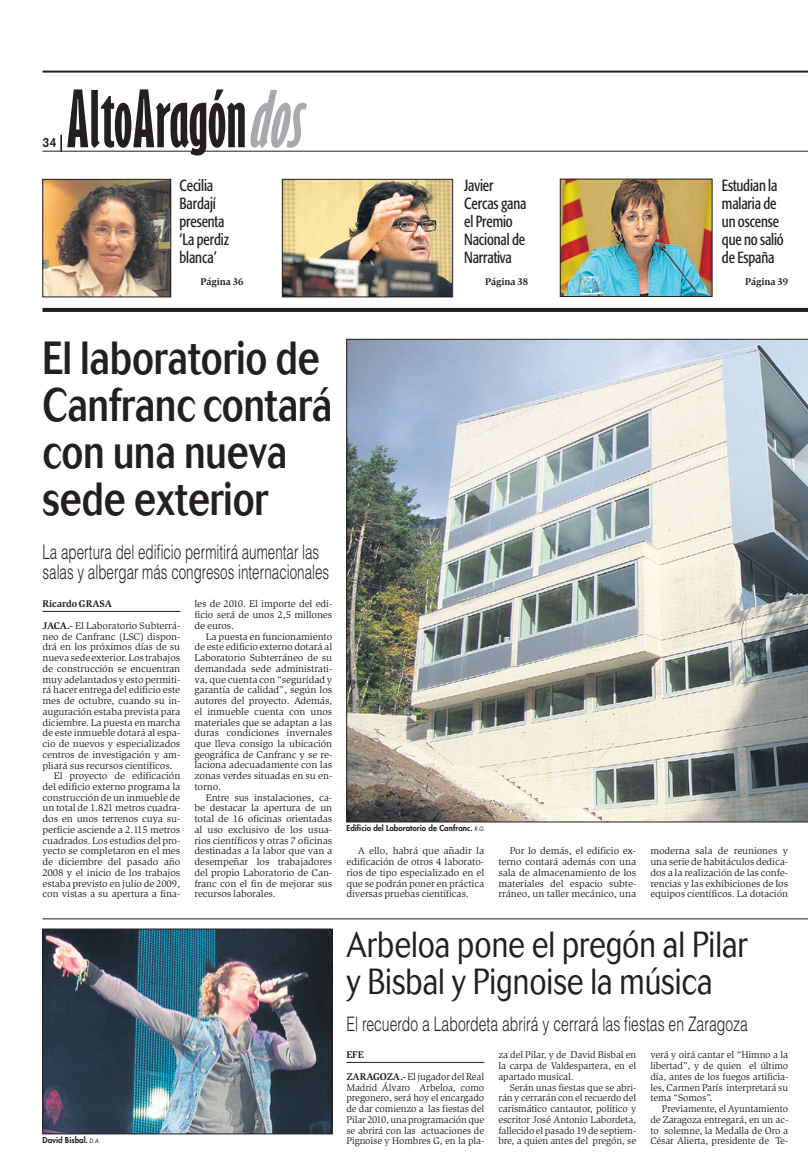
<style>
.page{position:relative;width:808px;height:1171px;background:#fff}
.page>*{position:absolute;margin:0;border:0;box-sizing:border-box;transform-origin:0 0}
.t1{font:700 extra-condensed 72px "Gill Sans";color:#231f20}
.T_4col{font:500 46px/47px "Cosmos";color:#231f20;scale:.79 1}
.T_3col{font:300 36px "Cosmos";color:#231f20;scale:.82 1}
.SUBTITULO{font:300 20px/20px "Helvetica";color:#231f20;scale:.67 1}
.SUBTITULO-2{font:300 20px "Helvetica";color:#231f20;scale:.7 1}
.LLAMADA{font:condensed 16px/18px "Formata";letter-spacing:-.01em;color:#231f20;scale:.9 1}
.t2{font:500 13.2px "Akzidenz Grotesk BE";color:#231f20;scale:.91 1}
.TEXTO{font:10px/10.7px "Slimbach";letter-spacing:-.01em;color:#231f20;text-align:justify;scale:1.04 1}
.TEXTO-2{font:10px/10.7px "Slimbach";letter-spacing:-.01em;color:#231f20;text-align:justify}
.TEXTO_1_PARRAFO{font:10px/10.7px "Slimbach";letter-spacing:-.01em;color:#231f20;text-align:justify;scale:1.04 1}
.TEXTO_1_PARRAFO-2{font:10px/10.7px "Slimbach";letter-spacing:-.01em;color:#231f20;text-align:justify}
.LLAMADA_PAG{font:700 10px "Slimbach";letter-spacing:-.01em;color:#231f20}
.FIRMA{font:700 10px "Slimbach";letter-spacing:-.01em;color:#231f20}
.PIE_DE_FOTO{font:800 8px "Futura";color:#231f20}
.s1{font-style:italic;color:#a8a9ad}
.s2{font-family:"Andreas";font-weight:400;font-size:16px}
.s3{font-weight:700}
.s4{font-weight:400;font-style:italic;font-size:6px}
</style>
<div class="page">
<svg style="left:61px;top:135px;width:1px;height:16px"></svg>
<hr style="left:43px;top:151px;width:765px;height:1px;background:#231f20">
<hr style="left:43px;top:71px;width:765px;height:2px;background:#231f20">
<svg style="left:43px;top:308px;width:765px;height:4px;background:#262223"></svg>
<hr style="left:43px;top:918px;width:765px;height:1px;background:#231f20">
<hr style="left:43px;top:611px;width:137px;height:1px;background:#231f20">
<img style="left:346px;top:339px;width:462px;height:483px">
<img style="left:45px;top:931px;width:285px;height:201px">
<div style="left:43px;top:929px;width:289px;height:205px;border:1px solid #231f20"></div>
<hr style="left:346px;top:1062px;width:138px;height:1px;background:#231f20">
<img style="left:45px;top:181px;width:124px;height:114px">
<div style="left:43px;top:179px;width:128px;height:118px;border:1px solid #231f20"></div>
<img style="left:284px;top:181px;width:167px;height:114px">
<div style="left:282px;top:179px;width:171px;height:118px;border:1px solid #231f20"></div>
<img style="left:562px;top:181px;width:148px;height:114px">
<div style="left:560px;top:179px;width:152px;height:118px;border:1px solid #231f20"></div>
<p class="t1" style="left:66px;top:75px;width:251px">AltoAragón<span class="s1">dos</span></p>
<p class="t2" style="left:43px;top:135px;width:23px">34 <span class="s2">|</span></p>
<p class="LLAMADA" style="left:180px;top:177px;width:57px">Cecilia<br>Bardají presenta ‘La perdiz blanca’</p>
<p class="LLAMADA_PAG" style="left:200px;top:276px;width:45px">Página 36</p>
<p class="LLAMADA" style="left:464px;top:177px;width:71px">Javier<br>Cercas gana el Premio<br>Nacional de<br>Narrativa</p>
<p class="LLAMADA_PAG" style="left:485px;top:276px;width:45px">Página 38</p>
<p class="LLAMADA" style="left:722px;top:176px;width:70px">Estudian la malaria de un oscense que no salió de España</p>
<p class="LLAMADA_PAG" style="left:745px;top:276px;width:45px">Página 39</p>
<p class="T_4col" style="left:43px;top:334px;width:368px">El laboratorio de<br>Canfranc contará con una nueva sede exterior</p>
<p class="SUBTITULO" style="left:43px;top:542px;width:429px">La apertura del edificio permitirá aumentar las salas y albergar más congresos internacionales</p>
<p class="FIRMA" style="left:43px;top:598px;width:71px">Ricardo GRASA</p>
<p class="TEXTO_1_PARRAFO" style="left:43px;top:620px;width:134px"><span class="s3">JACA.-</span> El Laboratorio Subterrá&shy;neo de Canfranc (LSC) dispon&shy;drá en los próximos días de su nueva sede exterior. Los trabajos de construcción se encuentran muy adelantados y esto permiti&shy;rá hacer entrega del edificio este mes de octubre, cuando su in&shy;auguración estaba prevista para diciembre. La puesta en marcha de este inmueble dotará al espa&shy;cio de nuevos y especializados centros de investigación y am&shy;pliará sus recursos científicos.</p>
<p class="TEXTO" style="left:43px;top:770px;width:134px;text-indent:11px">El proyecto de edificación del edificio externo programa la construcción de un inmueble de un total de 1.821 metros cuadra&shy;dos en unos terrenos cuya su&shy;perficie asciende a 2.115 metros cuadrados. Los estudios del pro&shy;yecto se completaron en el mes de diciembre del pasado año 2008 y el inicio de los trabajos estaba previsto en julio de 2009, con vistas a su apertura a fina-</p>
<p class="TEXTO" style="left:194px;top:599px;width:134px">les de 2010. El importe del edi&shy;ficio será de unos 2,5 millones de euros.</p>
<p class="TEXTO" style="left:194px;top:631px;width:134px;text-indent:11px">La puesta en funcionamiento de este edificio externo dotará al Laboratorio Subterráneo de su demandada sede administrati&shy;va, que cuenta con “seguridad y garantía de calidad”, según los autores del proyecto. Además, el inmueble cuenta con unos materiales que se adaptan a las duras condiciones invernales que lleva consigo la ubicación geográfica de Canfranc y se re&shy;laciona adecuadamente con las zonas verdes situadas en su en&shy;torno.</p>
<p class="TEXTO" style="left:194px;top:792px;width:134px;text-indent:11px">Entre sus instalaciones, ca&shy;be destacar la apertura de un total de 16 oficinas orientadas al uso exclusivo de los usua&shy;rios científicos y otras 7 oficinas destinadas a la labor que van a desempeñar los trabajadores del propio Laboratorio de Can&shy;franc con el fin de mejorar sus recursos laborales.</p>
<p class="PIE_DE_FOTO" style="left:43px;top:1135px;width:59px">David Bisbal. <span class="s4">d.a.</span></p>
<p class="PIE_DE_FOTO" style="left:346px;top:823px;width:140px">Edificio del Laboratorio de Canfranc. <span class="s4">r.g.</span></p>
<p class="TEXTO" style="left:346px;top:846px;width:134px;text-indent:11px">A ello, habrá que añadir la edificación de otros 4 laborato&shy;rios de tipo especializado en el que se podrán poner en práctica diversas pruebas científicas.</p>
<p class="TEXTO" style="left:498px;top:846px;width:134px;text-indent:11px">Por lo demás, el edificio ex&shy;terno contará además con una sala de almacenamiento de los materiales del espacio subte&shy;rráneo, un taller mecánico, una</p>
<p class="TEXTO" style="left:650px;top:846px;width:134px">moderna sala de reuniones y una serie de habitáculos dedica&shy;dos a la realización de las confe&shy;rencias y las exhibiciones de los equipos científicos. La dotación</p>
<p class="T_3col" style="left:346px;top:923px;width:491px">Arbeloa pone el pregón al Pilar</p>
<p class="T_3col" style="left:346px;top:960px;width:448px">y Bisbal y Pignoise la música</p>
<p class="SUBTITULO-2" style="left:346px;top:1011px;width:575px">El recuerdo a Labordeta abrirá y cerrará las fiestas en Zaragoza</p>
<p class="FIRMA" style="left:346px;top:1049px;width:19px">EFE</p>
<p class="TEXTO_1_PARRAFO-2" style="left:346px;top:1071px;width:139px"><span class="s3">ZARAGOZA.-</span> El jugador del Real Madrid Álvaro Arbeloa, como pregonero, será hoy el encargado de dar comienzo a las fiestas del Pilar 2010, una programación que se abrirá con las actuaciones de Pignoise y Hombres G, en la pla-</p>
<p class="TEXTO-2" style="left:650px;top:1050px;width:139px">verá y oirá cantar el “Himno a la libertad”, y de quien el último día, antes de los fuegos artificia&shy;les, Carmen París interpretará su tema “Somos”.</p>
<p class="TEXTO-2" style="left:650px;top:1103px;width:139px;text-indent:11px">Previamente, el Ayuntamiento de Zaragoza entregará, en un ac&shy;to solemne, la Medalla de Oro a César Alierta, presidente de Te-</p>
<p class="TEXTO_1_PARRAFO-2" style="left:498px;top:1050px;width:139px">za del Pilar, y de David Bisbal en la carpa de Valdespartera, en el apartado musical.</p>
<p class="TEXTO-2" style="left:498px;top:1082px;width:139px;text-indent:11px">Serán unas fiestas que se abri&shy;rán y cerrarán con el recuerdo del carismático cantautor, político y escritor José Antonio Labordeta, fallecido el pasado 19 de septiem&shy;bre, a quien antes del pregón, se</p>
</div>
